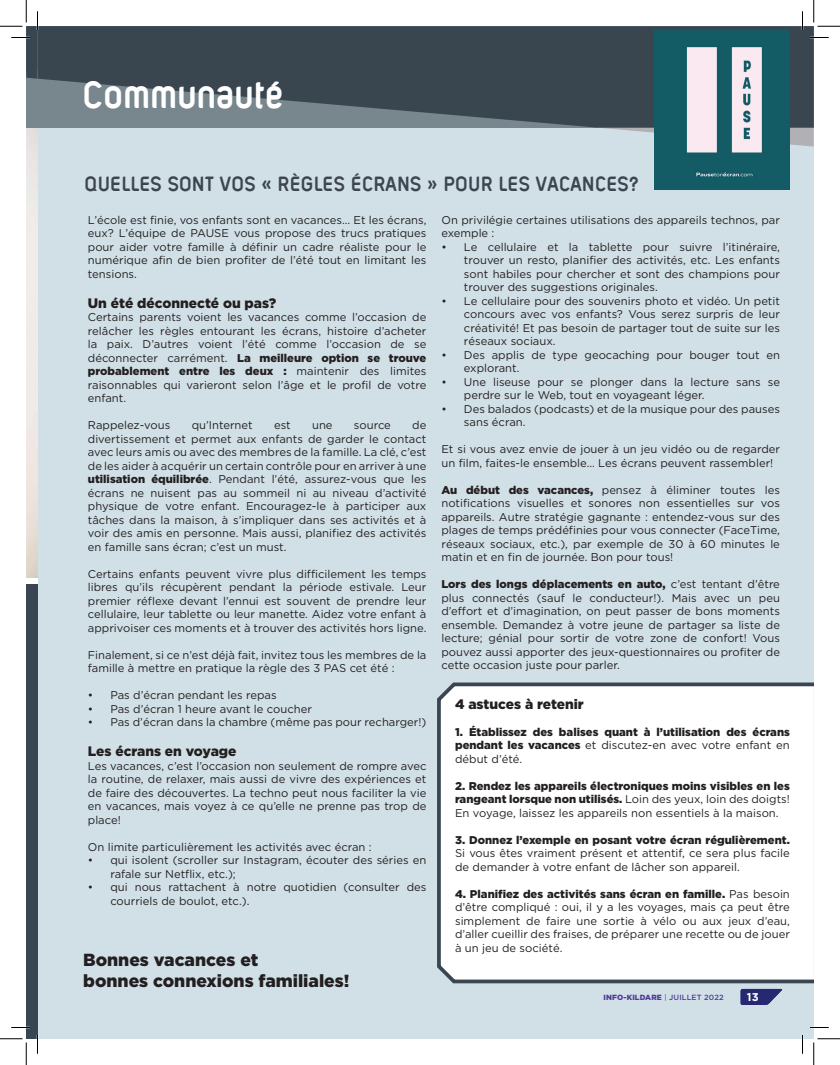
<style>
.page{position:relative;width:840px;height:1065px;background:#fff}
.page>*{position:absolute;margin:0;border:0;box-sizing:border-box;transform-origin:0 0}
.t1{font:700 condensed 41.25px "Layar Bahtera Dd W01";letter-spacing:.005em;color:#fff}
.t2{font:700 condensed 22.5px "Layar Bahtera Dd W01";letter-spacing:.01em;color:#3c4550}
.t3{font:900 17.5px/21px "Gotham HTF";color:#231f20}
.t4{font:900 13.75px "Gotham HTF";color:#231f20}
.t5{font:11.25px/13.5px "Gotham HTF";color:#231f20;text-align:justify}
.t6{font:900 11.25px/13.5px "Gotham HTF";color:#231f20;text-align:justify}
.t7{font:700 11.25px "Gotham HTF";color:#fff}
.t8{font:900 7.5px "Gotham HTF";letter-spacing:.02em;color:#513a97}
.s1{font-weight:900}
.s2{font-weight:400}
.s3{font-weight:500}
</style>
<div class="page">
<div style="left:26px;top:26px;width:12px;height:102px;background:#78868d"></div>
<div style="left:26px;top:584px;width:12px;height:455px;background:#394551"></div>
<div style="left:38px;top:119px;width:776px;height:920px;background:#d1e0e7"></div>
<svg style="left:604px;top:128px;width:210px;height:19px"></svg>
<svg style="left:38px;top:26px;width:776px;height:102px;background:#48555e"></svg>
<svg style="left:741px;top:989px;width:42px;height:16px"></svg>
<div style="left:437px;top:682px;width:377px;height:302px;background:#fff"></div>
<img style="left:655px;top:30px;width:135px;height:159px">
<svg style="left:810px;top:37px;width:19px;height:1px"></svg>
<svg style="left:11px;top:1027px;width:19px;height:1px"></svg>
<svg style="left:810px;top:1027px;width:19px;height:1px"></svg>
<svg style="left:37px;top:1035px;width:1px;height:19px"></svg>
<svg style="left:802px;top:11px;width:1px;height:19px"></svg>
<svg style="left:802px;top:1035px;width:1px;height:19px"></svg>
<svg style="left:0;top:0;width:199px;height:79px"></svg>
<svg style="left:0;top:1039px;width:27px;height:26px"></svg>
<svg style="left:814px;top:0;width:26px;height:27px"></svg>
<svg style="left:814px;top:1039px;width:26px;height:26px"></svg>
<h1 class="t1" style="left:82px;top:75px;width:202px">Communauté</h1>
<h2 class="t2" style="left:84px;top:173px;width:556px">QUELLES SONT VOS « RÈGLES ÉCRANS » POUR LES VACANCES?</h2>
<p class="t5" style="left:88px;top:213px;width:340px">L’école est finie, vos enfants sont en vacances… Et les écrans, eux? L’équipe de PAUSE vous propose des trucs pratiques pour aider votre famille à définir un cadre réaliste pour le numérique afin de bien profiter de l’été tout en limitant les tensions.</p>
<p class="t4" style="left:88px;top:295px;width:190px">Un été déconnecté ou pas?</p>
<p class="t5" style="left:88px;top:311px;width:340px">Certains parents voient les vacances comme l’occasion de relâcher les règles entourant les écrans, histoire d’acheter la paix. D’autres voient l’été comme l’occasion de se déconnecter carrément. <span class="s1">La meilleure option se trouve probablement entre les deux :</span> maintenir des limites raisonnables qui varieront selon l’âge et le profil de votre enfant.</p>
<p class="t5" style="left:88px;top:419px;width:84px">Rappelez-vous</p>
<p class="t5" style="left:192px;top:419px;width:63px">qu’Internet</p>
<p class="t5" style="left:274px;top:419px;width:18px">est</p>
<p class="t5" style="left:312px;top:419px;width:22px">une</p>
<p class="t5" style="left:354px;top:419px;width:39px">source</p>
<p class="t5" style="left:441px;top:213px;width:340px">On privilégie certaines utilisations des appareils technos, par exemple :</p>
<p class="t5" style="left:464px;top:240px;width:318px;text-indent:-23px">• Le cellulaire et la tablette pour suivre l’itinéraire, trouver un resto, planifier des activités, etc. Les enfants sont habiles pour chercher et sont des champions pour trouver des suggestions originales.</p>
<p class="t5" style="left:464px;top:294px;width:318px;text-indent:-22px">• Le cellulaire pour des souvenirs photo et vidéo. Un petit concours avec vos enfants? Vous serez surpris de leur créativité! Et pas besoin de partager tout de suite sur les réseaux sociaux.</p>
<p class="t5" style="left:464px;top:348px;width:318px;text-indent:-22px">• Des applis de type geocaching pour bouger tout en explorant.</p>
<p class="t5" style="left:464px;top:375px;width:318px;text-indent:-22px">• Une liseuse pour se plonger dans la lecture sans se perdre sur le Web, tout en voyageant léger.</p>
<p class="t5" style="left:464px;top:402px;width:318px;text-indent:-22px">• Des balados (podcasts) et de la musique pour des pauses sans écran.</p>
<p class="t5" style="left:441px;top:443px;width:340px">Et si vous avez envie de jouer à un jeu vidéo ou de regarder un film, faites-le ensemble… Les écrans peuvent rassembler!</p>
<p class="t5" style="left:441px;top:483px;width:340px"><span class="s1">Au début des vacances,</span> pensez à éliminer toutes les notifications visuelles et sonores non essentielles sur vos appareils. Autre stratégie gagnante : entendez-vous sur des plages de temps prédéfinies pour vous connecter (FaceTime, réseaux sociaux, etc.), par exemple de 30 à 60 minutes le matin et en fin de journée. Bon pour tous!</p>
<p class="t5" style="left:441px;top:578px;width:340px"><span class="s1">Lors des longs déplacements en auto,</span> c’est tentant d’être plus connectés (sauf le conducteur!). Mais avec un peu d’effort et d’imagination, on peut passer de bons moments ensemble. Demandez à votre jeune de partager sa liste de lecture; génial pour sortir de votre zone de confort! Vous pouvez aussi apporter des jeux-questionnaires ou profiter de cette occasion juste pour parler.</p>
<p class="t4" style="left:455px;top:696px;width:130px">4 astuces à retenir</p>
<p class="t6" style="left:455px;top:725px;width:336px">1. Établissez des balises quant à l’utilisation des écrans pendant les vacances <span class="s2">et discutez-en avec votre enfant en début d’été.</span></p>
<p class="t6" style="left:455px;top:779px;width:336px">2. Rendez les appareils électroniques moins visibles en les rangeant lorsque non utilisés. <span class="s2">Loin des yeux, loin des doigts!<br>En voyage, laissez les appareils non essentiels à la maison.</span></p>
<p class="t6" style="left:455px;top:833px;width:336px">3. Donnez l’exemple en posant votre écran régulièrement.</p>
<p class="t5" style="left:455px;top:846px;width:336px">Si vous êtes vraiment présent et attentif, ce sera plus facile de demander à votre enfant de lâcher son appareil.</p>
<p class="t5" style="left:455px;top:887px;width:336px"><span class="s1">4. Planifiez des activités sans écran en famille.</span> Pas besoin d’être compliqué : oui, il y a les voyages, mais ça peut être simplement de faire une sortie à vélo ou aux jeux d’eau, d’aller cueillir des fraises, de préparer une recette ou de jouer à un jeu de société.</p>
<p class="t5" style="left:88px;top:419px;width:340px;text-indent:324px">de divertissement et permet aux enfants de garder le contact avec leurs amis ou avec des membres de la famille. La clé, c’est de les aider à acquérir un certain contrôle pour en arriver à une <span class="s1">utilisation équilibrée</span>. Pendant l’été, assurez-vous que les écrans ne nuisent pas au sommeil ni au niveau d’activité physique de votre enfant. Encouragez-le à participer aux tâches dans la maison, à s’impliquer dans ses activités et à voir des amis en personne. Mais aussi, planifiez des activités en famille sans écran; c’est un must.</p>
<p class="t5" style="left:88px;top:567px;width:340px">Certains enfants peuvent vivre plus difficilement les temps libres qu’ils récupèrent pendant la période estivale. Leur premier réflexe devant l’ennui est souvent de prendre leur cellulaire, leur tablette ou leur manette. Aidez votre enfant à apprivoiser ces moments et à trouver des activités hors ligne.</p>
<p class="t5" style="left:88px;top:648px;width:340px">Finalement, si ce n’est déjà fait, invitez tous les membres de la famille à mettre en pratique la règle des 3 PAS cet été :</p>
<p class="t5" style="left:88px;top:689px;width:190px">• Pas d’écran pendant les repas</p>
<p class="t5" style="left:88px;top:702px;width:226px">• Pas d’écran 1 heure avant le coucher</p>
<p class="t5" style="left:88px;top:716px;width:340px">• Pas d’écran dans la chambre (même pas pour recharger!)</p>
<p class="t4" style="left:88px;top:744px;width:150px">Les écrans en voyage</p>
<p class="t5" style="left:88px;top:759px;width:340px">Les vacances, c’est l’occasion non seulement de rompre avec la routine, de relaxer, mais aussi de vivre des expériences et de faire des découvertes. La techno peut nous faciliter la vie en vacances, mais voyez à ce qu’elle ne prenne pas trop de place!</p>
<p class="t5" style="left:88px;top:840px;width:285px">On limite particulièrement les activités avec écran :</p>
<p class="t5" style="left:110px;top:854px;width:318px;text-indent:-22px">• qui isolent (scroller sur Instagram, écouter des séries en rafale sur Netflix, etc.);</p>
<p class="t5" style="left:110px;top:881px;width:318px;text-indent:-22px">• qui nous rattachent à notre quotidien (consulter des courriels de boulot, etc.).</p>
<h3 class="t3" style="left:83px;top:949px;width:268px">Bonnes vacances et<br>bonnes connexions familiales!</h3>
<p class="t8" style="left:604px;top:993px;width:122px">INFO-KILDARE <span class="s2">|</span> <span class="s3">JUILLET 2022</span></p>
<p class="t7" style="left:747px;top:991px;width:13px">13</p>
</div>
